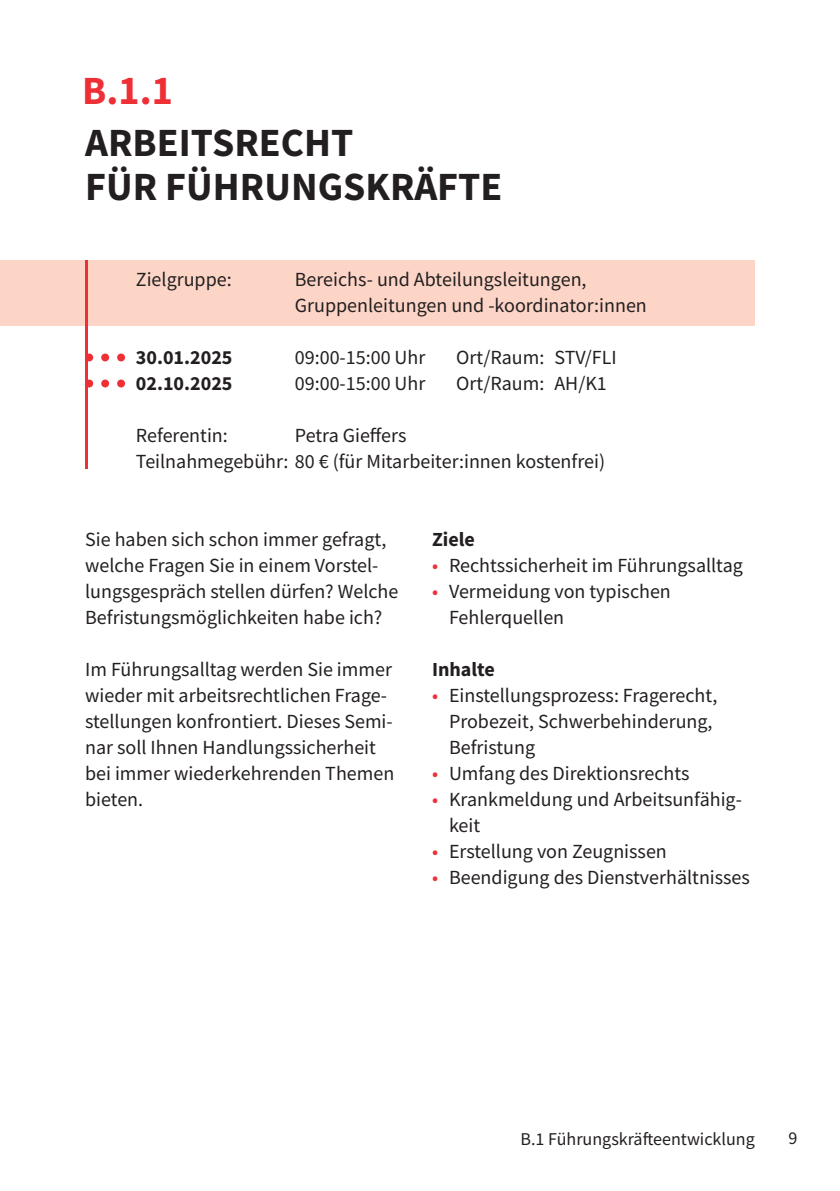
<style>
.page{position:relative;width:840px;height:1191px;background:#fff}
.page>*{position:absolute;margin:0;border:0;box-sizing:border-box;transform-origin:0 0}
.t1{font:700 40px/44px "Source Sans Pro";color:#231f20}
.t2{font:700 40px "Source Sans Pro";color:#ee3036}
.t3{font:20px/26px "Source Sans Pro";color:#231f20}
.t4{font:700 20px "Source Sans Pro";color:#231f20}
.t5{font:18px "Source Sans Pro";color:#231f20}
.s1{color:#ee3036}
</style>
<div class="page">
<div style="left:0;top:260px;width:754px;height:65px;background:#fcd5c7"></div>
<hr style="left:85px;top:260px;width:3px;height:208px;background:#ee3036">
<svg style="left:88px;top:379px;width:37px;height:8px"></svg>
<svg style="left:88px;top:353px;width:37px;height:8px"></svg>
<h1 class="t2" style="left:82px;top:64px;width:92px">B.1.1</h1>
<h1 class="t1" style="left:85px;top:120px;width:418px">ARBEITSRECHT<br>FÜR FÜHRUNGSKRÄFTE</h1>
<p class="t3" style="left:136px;top:266px;width:97px">Zielgruppe:</p>
<p class="t3" style="left:295px;top:266px;width:353px">Bereichs- und Abteilungsleitungen,<br>Gruppenleitungen und -koordinator:innen</p>
<p class="t4" style="left:136px;top:344px;width:98px">30.01.2025</p>
<p class="t3" style="left:295px;top:344px;width:132px">09:00-15:00 Uhr</p>
<p class="t3" style="left:456px;top:344px;width:162px">Ort/Raum: STV/FLI</p>
<p class="t4" style="left:136px;top:370px;width:98px">02.10.2025</p>
<p class="t3" style="left:295px;top:370px;width:132px">09:00-15:00 Uhr</p>
<p class="t3" style="left:456px;top:370px;width:152px">Ort/Raum: AH/K1</p>
<p class="t3" style="left:136px;top:422px;width:93px">Referentin:</p>
<p class="t3" style="left:136px;top:422px;width:470px;text-indent:159px">Petra Gieffers<br>Teilnahmegebühr: 80 € (für Mitarbeiter:innen kostenfrei)</p>
<p class="t3" style="left:85px;top:526px;width:314px">Sie haben sich schon immer gefragt, welche Fragen Sie in einem Vorstel&shy;lungsgespräch stellen dürfen? Welche Befristungsmöglichkeiten habe ich?</p>
<p class="t3" style="left:85px;top:656px;width:310px">Im Führungsalltag werden Sie immer wieder mit arbeitsrechtlichen Frage&shy;stellungen konfrontiert. Dieses Semi&shy;nar soll Ihnen Handlungssicherheit bei immer wiederkehrenden Themen bieten.</p>
<p class="t4" style="left:432px;top:526px;width:44px">Ziele</p>
<p class="t3" style="left:432px;top:552px;width:312px"><span class="s1">•</span> Rechtssicherheit im Führungsalltag</p>
<p class="t3" style="left:449px;top:578px;width:223px;text-indent:-17px"><span class="s1">•</span> Vermeidung von typischen<br>Fehlerquellen</p>
<p class="t4" style="left:432px;top:656px;width:64px">Inhalte</p>
<p class="t3" style="left:449px;top:682px;width:270px;text-indent:-17px"><span class="s1">•</span> Einstellungsprozess: Fragerecht,<br>Probezeit, Schwerbehinderung,<br>Befristung</p>
<p class="t3" style="left:432px;top:760px;width:259px"><span class="s1">•</span> Umfang des Direktionsrechts</p>
<p class="t3" style="left:449px;top:786px;width:294px;text-indent:-17px"><span class="s1">•</span> Krankmeldung und Arbeitsunfähig&shy;keit</p>
<p class="t3" style="left:432px;top:838px;width:236px"><span class="s1">•</span> Erstellung von Zeugnissen</p>
<p class="t3" style="left:432px;top:864px;width:319px"><span class="s1">•</span> Beendigung des Dienstverhältnisses</p>
<p class="t5" style="left:520px;top:1127px;width:236px">B.1 Führungskräfteentwicklung</p>
<p class="t5" style="left:788px;top:1127px;width:10px">9</p>
</div>
